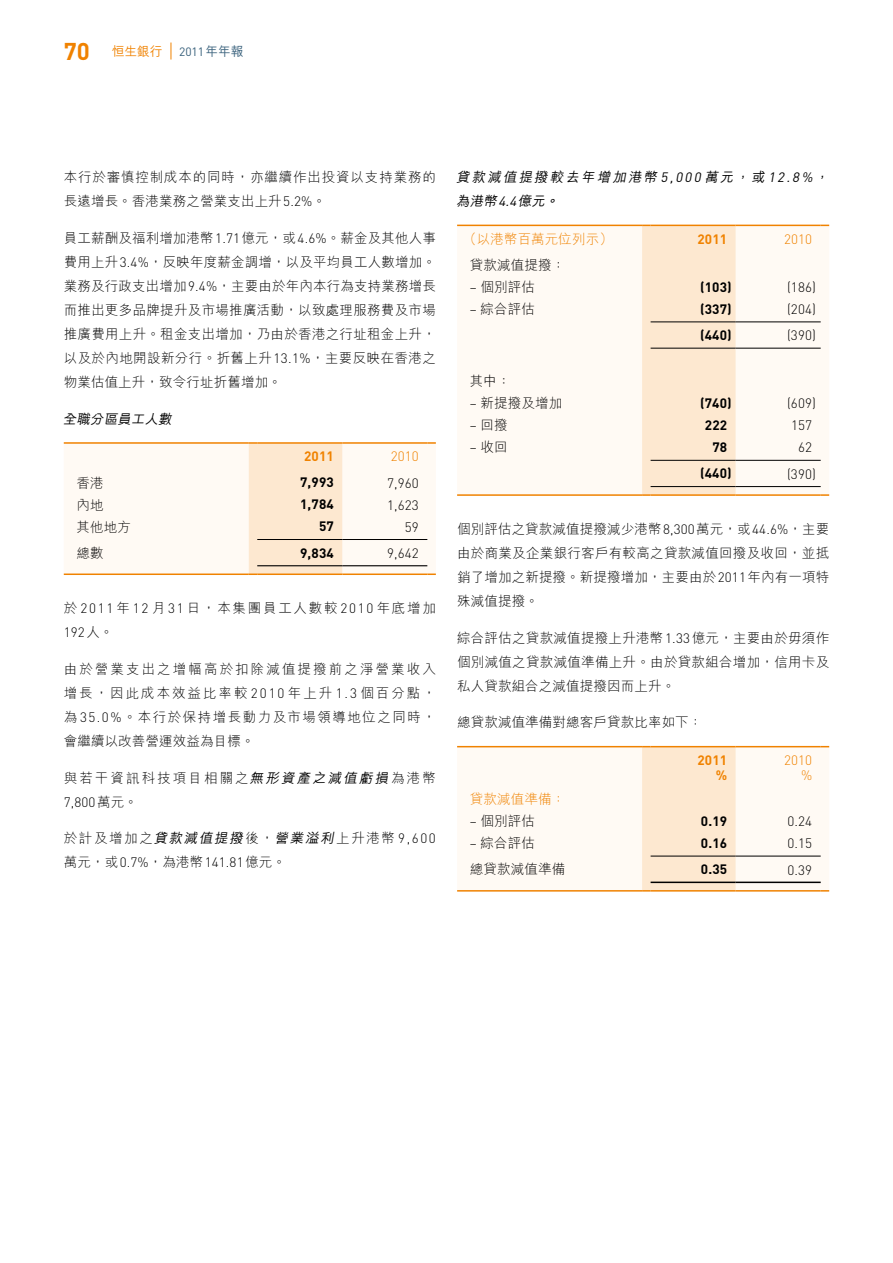
<style>
.page{position:relative;width:893px;height:1263px;background:#fff}
.page>*{position:absolute;margin:0;border:0;box-sizing:border-box;transform-origin:0 0}
.t1{font:300 13.5px/24px "M Hei HK";letter-spacing:.02em;color:#000;text-align:justify}
.t2{font:300 13.5px "DIN";letter-spacing:.01em;color:#000}
.t3{font:700 13.5px "DIN";letter-spacing:.01em;color:#000}
.t4{font:300 13.5px/24px "M Hei HK";letter-spacing:.12em;color:#000}
.t5{font:300 13.5px/24px "M Hei HK";letter-spacing:.06em;color:#000}
.t6{font:italic 500 13.5px/24px "M Hei HK";color:#000}
.t7{font:300 13.5px "M Hei HK";letter-spacing:.13em;color:#000}
.t8{font:300 13.5px "M Hei HK";letter-spacing:.155em;color:#000}
.t9{font:300 13.5px "M Hei HK";letter-spacing:.01em;color:#f08200}
.t10{font:700 13.5px/15px "DIN";letter-spacing:.01em;color:#f08200;text-align:right}
.t11{font:300 13.5px/15px "DIN";letter-spacing:.01em;color:#f08200;text-align:right}
.t12{font:500 12.75px "M Hei HK";color:#f08200}
.t13{font:12px "DIN";color:#39617c}
.s1{font-family:"DIN";font-weight:700;font-size:24px}
.s2{font-family:"M Hei HK";font-weight:500;font-size:12.75px}
.s3{font-family:"DIN"}
.s4{font-family:"M Hei HK"}
.s5{font-weight:500;font-style:italic}
.s6{font-family:"DIN";font-weight:400}
</style>
<div class="page">
<div style="left:64px;top:444px;width:371px;height:129px;background:#fffaf4"></div>
<hr style="left:342px;top:565px;width:85px;height:1px;background:#000">
<hr style="left:342px;top:539px;width:85px;height:1px;background:#000">
<hr style="left:64px;top:442px;width:185px;height:2px;background:#f08200">
<hr style="left:342px;top:442px;width:85px;height:2px;background:#f08200">
<svg style="left:427px;top:442px;width:9px;height:2px"></svg>
<hr style="left:64px;top:573px;width:185px;height:2px;background:#f08200">
<div style="left:249px;top:442px;width:93px;height:133px;background:#fde8d0"></div>
<hr style="left:257px;top:573px;width:85px;height:2px;background:#f08200">
<hr style="left:342px;top:573px;width:85px;height:2px;background:#f08200">
<svg style="left:427px;top:573px;width:9px;height:2px"></svg>
<div style="left:457px;top:226px;width:372px;height:268px;background:#fffaf4"></div>
<hr style="left:736px;top:321px;width:85px;height:1px;background:#000">
<hr style="left:736px;top:460px;width:85px;height:1px;background:#000">
<hr style="left:736px;top:348px;width:85px;height:1px;background:#000">
<hr style="left:457px;top:225px;width:185px;height:1px;background:#f08200">
<hr style="left:736px;top:225px;width:85px;height:1px;background:#f08200">
<hr style="left:457px;top:494px;width:185px;height:2px;background:#f08200">
<div style="left:642px;top:225px;width:94px;height:271px;background:#fde8d0"></div>
<hr style="left:651px;top:494px;width:85px;height:2px;background:#f08200">
<hr style="left:736px;top:494px;width:85px;height:2px;background:#f08200">
<svg style="left:821px;top:494px;width:8px;height:2px"></svg>
<hr style="left:651px;top:486px;width:85px;height:1px;background:#000">
<hr style="left:736px;top:486px;width:85px;height:1px;background:#000">
<div style="left:457px;top:747px;width:372px;height:143px;background:#fffaf4"></div>
<hr style="left:736px;top:856px;width:85px;height:1px;background:#000">
<hr style="left:736px;top:881px;width:85px;height:2px;background:#000">
<hr style="left:457px;top:746px;width:185px;height:1px;background:#f08200">
<hr style="left:736px;top:746px;width:85px;height:1px;background:#f08200">
<hr style="left:457px;top:890px;width:185px;height:1px;background:#f08200">
<div style="left:642px;top:746px;width:94px;height:145px;background:#fde8d0"></div>
<hr style="left:651px;top:890px;width:85px;height:1px;background:#f08200">
<hr style="left:736px;top:890px;width:85px;height:1px;background:#f08200">
<svg style="left:171px;top:43px;width:1px;height:17px"></svg>
<p class="t12" style="left:64px;top:42px;width:101px"><span class="s1">70</span> 恒生銀行</p>
<p class="t13" style="left:179px;top:44px;width:66px">2011<span class="s2">年年報</span></p>
<p class="t5" style="left:64px;top:165px;width:374px">本行於審慎控制成本的同時，亦繼續作出投資以支持業務的長遠增長。香港業務之營業支出上升<span class="s3">5.2%</span>。</p>
<p class="t1" style="left:64px;top:225px;width:374px">員工薪酬及福利增加港幣<span class="s3">1.71</span>億元，或<span class="s3">4.6%</span>。薪金及其他人事費用上升<span class="s3">3.4%</span>，反映年度薪金調增，以及平均員工人數增加。業務及行政支出增加<span class="s3">9.4%</span>，主要由於年內本行為支持業務增長而推出更多品牌提升及市場推廣活動，以致處理服務費及市場推廣費用上升。租金支出增加，乃由於香港之行址租金上升，以及於內地開設新分行。折舊上升<span class="s3">13.1%</span>，主要反映在香港之物業估值上升，致令行址折舊增加。</p>
<p class="t6" style="left:63px;top:406px;width:114px">全職分區員工人數</p>
<p class="t10" style="left:304px;top:448px;width:31px">2011</p>
<p class="t11" style="left:391px;top:449px;width:30px">2010</p>
<p class="t1" style="left:77px;top:470px;width:29px">香港</p>
<p class="t3" style="left:300px;top:474px;width:35px">7,993</p>
<p class="t2" style="left:387px;top:474px;width:33px">7,960</p>
<p class="t1" style="left:77px;top:492px;width:29px">內地</p>
<p class="t3" style="left:300px;top:496px;width:35px">1,784</p>
<p class="t2" style="left:387px;top:496px;width:33px">1,623</p>
<p class="t1" style="left:77px;top:514px;width:56px">其他地方</p>
<p class="t3" style="left:319px;top:518px;width:16px">57</p>
<p class="t2" style="left:405px;top:518px;width:16px">59</p>
<p class="t1" style="left:77px;top:540px;width:29px">總數</p>
<p class="t3" style="left:300px;top:544px;width:35px">9,834</p>
<p class="t2" style="left:387px;top:545px;width:33px">9,642</p>
<p class="t7" style="left:64px;top:598px;width:374px">於<span class="s3">2011</span>年<span class="s3">12</span>月<span class="s3">31</span>日，本集團員工人數較<span class="s3">2010</span>年底增加</p>
<p class="t2" style="left:64px;top:624px;width:51px">192<span class="s4">人。</span></p>
<p class="t1" style="left:64px;top:656px;width:374px">由於營業支出之增幅高於扣除減值提撥前之淨營業收入增長，因此成本效益比率較<span class="s3">2010</span>年上升<span class="s3">1.3</span>個百分點，為<span class="s3">35.0%</span>。本行於保持增長動力及市場領導地位之同時，會繼續以改善營運效益為目標。</p>
<p class="t8" style="left:64px;top:768px;width:374px">與若干資訊科技項目相關之<span class="s5">無形資產之減值虧損</span>為港幣</p>
<p class="t2" style="left:64px;top:793px;width:76px">7,800<span class="s4">萬元。</span></p>
<p class="t4" style="left:64px;top:826px;width:374px">於計及增加之<span class="s5">貸款減值提撥</span>後，<span class="s5">營業溢利</span>上升港幣<span class="s3">9,600</span>萬元，或<span class="s3">0.7%</span>，為港幣<span class="s3">141.81</span>億元。</p>
<p class="t6" style="left:456px;top:164px;width:377px">貸款減值提撥較去年增加港幣<span class="s6">5,000</span> 萬元，或<span class="s6">12.8%</span>，為港幣<span class="s6">4.4</span>億元。</p>
<p class="t9" style="left:463px;top:229px;width:151px">（以港幣百萬元位列示）</p>
<p class="t10" style="left:697px;top:231px;width:31px">2011</p>
<p class="t11" style="left:784px;top:231px;width:30px">2010</p>
<p class="t1" style="left:470px;top:252px;width:97px">貸款減值提撥：</p>
<p class="t1" style="left:470px;top:274px;width:67px"><span class="s3">–</span> 個別評估</p>
<p class="t3" style="left:700px;top:278px;width:33px">(103)</p>
<p class="t2" style="left:787px;top:279px;width:31px">(186)</p>
<p class="t1" style="left:470px;top:296px;width:67px"><span class="s3">–</span> 綜合評估</p>
<p class="t3" style="left:700px;top:300px;width:33px">(337)</p>
<p class="t2" style="left:787px;top:301px;width:31px">(204)</p>
<p class="t3" style="left:700px;top:326px;width:33px">(440)</p>
<p class="t2" style="left:787px;top:327px;width:31px">(390)</p>
<p class="t1" style="left:470px;top:369px;width:42px">其中：</p>
<p class="t1" style="left:470px;top:391px;width:94px"><span class="s3">–</span> 新提撥及增加</p>
<p class="t3" style="left:700px;top:394px;width:33px">(740)</p>
<p class="t2" style="left:787px;top:395px;width:31px">(609)</p>
<p class="t1" style="left:470px;top:413px;width:39px"><span class="s3">–</span> 回撥</p>
<p class="t3" style="left:705px;top:416px;width:24px">222</p>
<p class="t2" style="left:791px;top:417px;width:23px">157</p>
<p class="t1" style="left:470px;top:435px;width:39px"><span class="s3">–</span> 收回</p>
<p class="t3" style="left:712px;top:438px;width:16px">78</p>
<p class="t2" style="left:798px;top:439px;width:16px">62</p>
<p class="t3" style="left:700px;top:465px;width:33px">(440)</p>
<p class="t2" style="left:787px;top:466px;width:31px">(390)</p>
<p class="t1" style="left:457px;top:516px;width:374px">個別評估之貸款減值提撥減少港幣<span class="s3">8,300</span>萬元，或<span class="s3">44.6%</span>，主要由於商業及企業銀行客戶有較高之貸款減值回撥及收回，並抵銷了增加之新提撥。新提撥增加，主要由於<span class="s3">2011</span>年內有一項特殊減值提撥。</p>
<p class="t1" style="left:457px;top:625px;width:374px">綜合評估之貸款減值提撥上升港幣<span class="s3">1.33</span>億元，主要由於毋須作個別減值之貸款減值準備上升。由於貸款組合增加，信用卡及私人貸款組合之減值提撥因而上升。</p>
<p class="t1" style="left:457px;top:710px;width:247px">總貸款減值準備對總客戶貸款比率如下：</p>
<p class="t10" style="left:697px;top:752px;width:31px">2011 %</p>
<p class="t11" style="left:784px;top:753px;width:30px">2010 %</p>
<p class="t9" style="left:470px;top:790px;width:97px">貸款減值準備：</p>
<p class="t1" style="left:470px;top:809px;width:67px"><span class="s3">–</span> 個別評估</p>
<p class="t3" style="left:701px;top:812px;width:28px">0.19</p>
<p class="t2" style="left:787px;top:813px;width:26px">0.24</p>
<p class="t1" style="left:470px;top:831px;width:67px"><span class="s3">–</span> 綜合評估</p>
<p class="t3" style="left:701px;top:834px;width:28px">0.16</p>
<p class="t2" style="left:787px;top:835px;width:26px">0.15</p>
<p class="t1" style="left:470px;top:857px;width:97px">總貸款減值準備</p>
<p class="t3" style="left:701px;top:860px;width:28px">0.35</p>
<p class="t2" style="left:787px;top:861px;width:26px">0.39</p>
</div>
